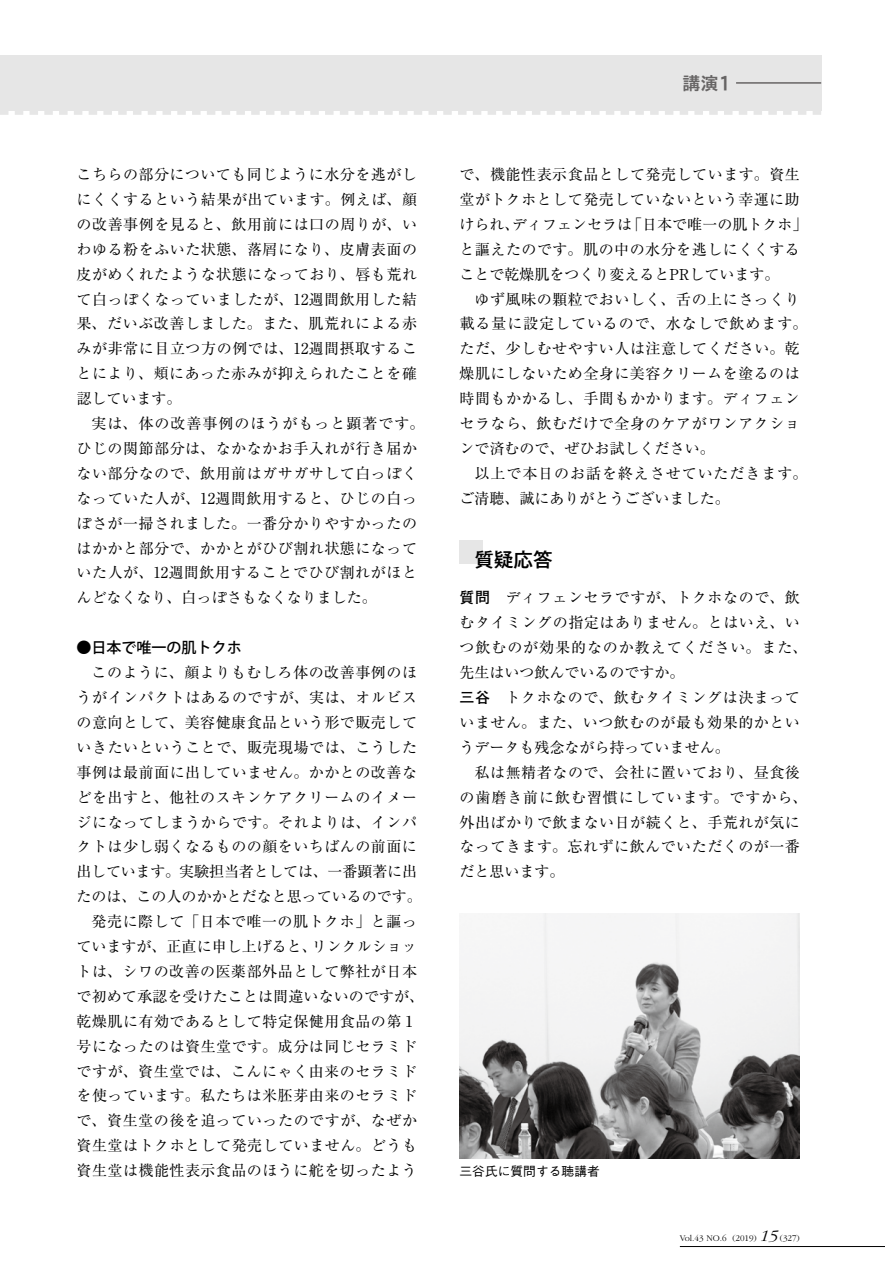
<style>
.page{position:relative;width:885px;height:1263px;background:#fff}
.page>*{position:absolute;margin:0;border:0;box-sizing:border-box;transform-origin:0 0}
.t1{font:500 19.5px "Gothic MB101 Pro";color:#000}
.t2{font:18px "TB Go Std B";color:#666464}
.t3{font:15px/24.9px "Ryumin Pro";letter-spacing:.035em;color:#000}
.t4{font:15px/24.9px "Ryumin Pro";letter-spacing:.06em;color:#000}
.t5{font:500 15px "Koz Go Pro";color:#000}
.t6{font:500 12.75px "Gothic BBB Pro";color:#000}
.t7{font:300 9px "Garamond";color:#000}
.s1{font-family:"Futo Go B101 Pro";font-weight:700}
.s2{font-style:italic;font-size:16.5px}
</style>
<div class="page">
<hr style="left:679px;top:1246px;width:205px;height:1px;background:#000">
<div style="left:0;top:55px;width:821px;height:56px;background:#e6e6e6"></div>
<svg style="left:0;top:111px;width:821px;height:4px"></svg>
<hr style="left:736px;top:82px;width:85px;height:2px;background:#666464">
<div style="left:459px;top:540px;width:24px;height:24px;background:#e6e6e6"></div>
<img style="left:459px;top:914px;width:340px;height:245px">
<p class="t3" style="left:77px;top:161px;width:342px;text-align:justify">こちらの部分についても同じように水分を逃がしにくくするという結果が出ています。例えば、顔の改善事例を見ると、飲用前には口の周りが、いわゆる粉をふいた状態、落屑になり、皮膚表面の皮がめくれたような状態になっており、唇も荒れて白っぽくなっていましたが、12週間飲用した結果、だいぶ改善しました。また、肌荒れによる赤みが非常に目立つ方の例では、12週間摂取することにより、頬にあった赤みが抑えられたことを確認しています。</p>
<p class="t3" style="left:77px;top:410px;width:349px;text-indent:15px">実は、体の改善事例のほうがもっと顕著です。ひじの関節部分は、なかなかお手入れが行き届かない部分なので、飲用前はガサガサして白っぽくなっていた人が、12週間飲用すると、ひじの白っぽさが一掃されました。一番分かりやすかったのはかかと部分で、かかとがひび割れ状態になっていた人が、12週間飲用することでひび割れがほとんどなくなり、白っぽさもなくなりました。</p>
<p class="t5" style="left:77px;top:638px;width:167px">●日本で唯一の肌トクホ</p>
<p class="t3" style="left:76px;top:659px;width:349px;text-align:center">このように、顔よりもむしろ体の改善事例のほ<br>うがインパクトはあるのですが、実は、オルビスの意向として、美容健康食品という形で販売していきたいということで、販売現場では、こうした事例は最前面に出していません。かかとの改善などを出すと、他社のスキンケアクリームのイメージになってしまうからです。それよりは、インパクトは少し弱くなるものの顔をいちばんの前面に出しています。実験担当者としては、一番顕著に出たのは、この人のかかとだなと思っているのです。発売に際して「日本で唯一の肌トクホ」と謳っ<br>ていますが、正直に申し上げると、リンクルショットは、シワの改善の医薬部外品として弊社が日本で初めて承認を受けたことは間違いないのですが、乾燥肌に有効であるとして特定保健用食品の第１号になったのは資生堂です。成分は同じセラミドですが、資生堂では、こんにゃく由来のセラミドを使っています。私たちは米胚芽由来のセラミドで、資生堂の後を追っていったのですが、なぜか資生堂はトクホとして発売していません。どうも資生堂は機能性表示食品のほうに舵を切ったよう</p>
<p class="t2" style="left:682px;top:68px;width:51px">講演1</p>
<p class="t3" style="left:459px;top:161px;width:349px">で、機能性表示食品として発売しています。資生堂がトクホとして発売していないという幸運に助けられ、ディフェンセラは「日本で唯一の肌トクホ」と謳えたのです。肌の中の水分を逃しにくくすることで乾燥肌をつくり変えるとPRしています。</p>
<p class="t3" style="left:459px;top:285px;width:349px;text-indent:15px">ゆず風味の顆粒でおいしく、舌の上にさっくり載る量に設定しているので、水なしで飲めます。ただ、少しむせやすい人は注意してください。乾燥肌にしないため全身に美容クリームを塗るのは時間もかかるし、手間もかかります。ディフェンセラなら、飲むだけで全身のケアがワンアクションで済むので、ぜひお試しください。</p>
<p class="t4" style="left:459px;top:460px;width:349px;text-indent:15px">以上で本日のお話を終えさせていただきます。ご清聴、誠にありがとうございました。</p>
<h1 class="t1" style="left:474px;top:544px;width:79px">質疑応答</h1>
<p class="t3" style="left:459px;top:584px;width:349px"><span class="s1">質問</span>　ディフェンセラですが、トクホなので、飲むタイミングの指定はありません。とはいえ、いつ飲むのが効果的なのか教えてください。また、先生はいつ飲んでいるのですか。<br><span class="s1">三谷</span>　トクホなので、飲むタイミングは決まっていません。また、いつ飲むのが最も効果的かというデータも残念ながら持っていません。</p>
<p class="t3" style="left:459px;top:759px;width:349px;text-indent:15px">私は無精者なので、会社に置いており、昼食後の歯磨き前に飲む習慣にしています。ですから、外出ばかりで飲まない日が続くと、手荒れが気になってきます。忘れずに飲んでいただくのが一番だと思います。</p>
<p class="t6" style="left:459px;top:1161px;width:142px">三谷氏に質問する聴講者</p>
<p class="t7" style="left:679px;top:1233px;width:121px">Vol.43 NO.6 (2019) <span class="s2">15</span> (327)</p>
</div>
